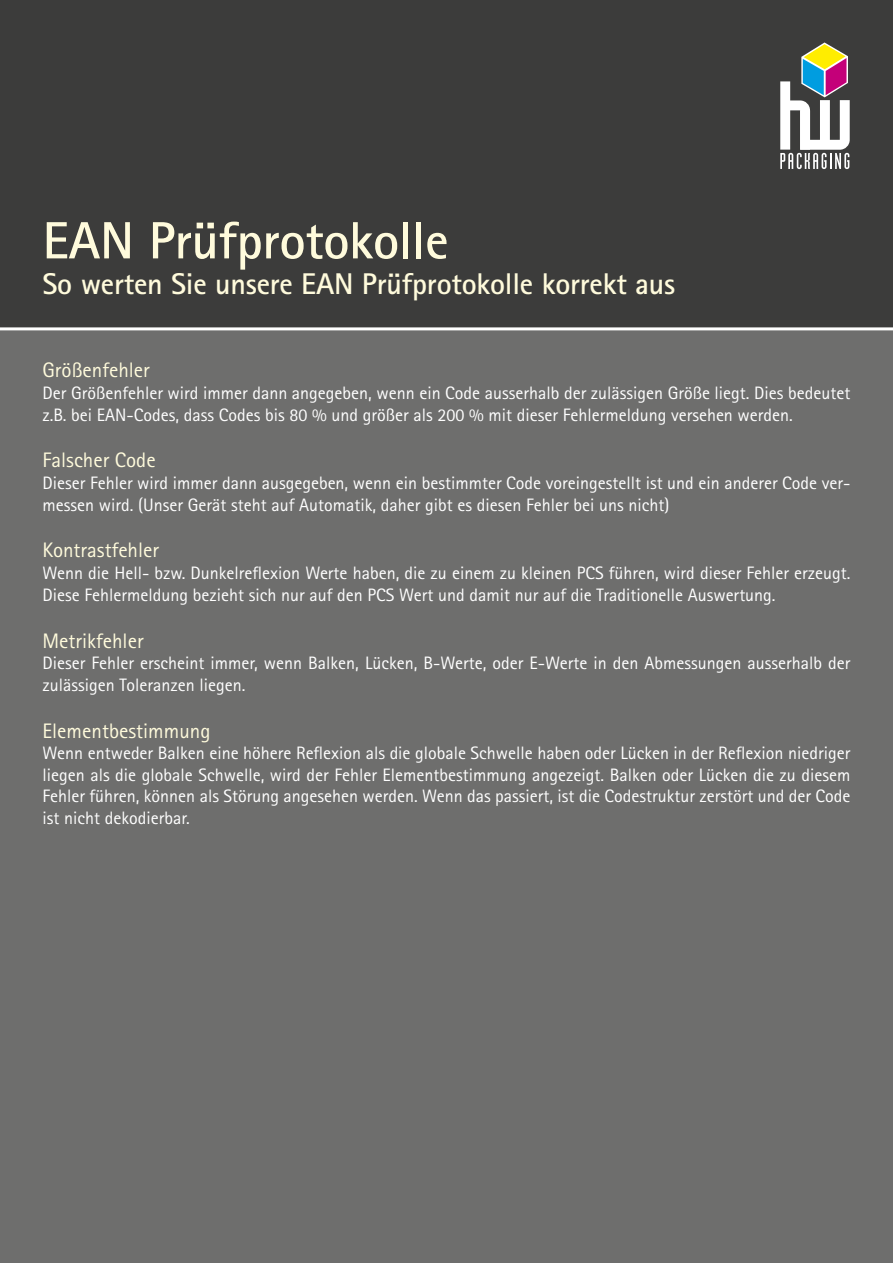
<style>
.page{position:relative;width:893px;height:1263px;background:#fff}
.page>*{position:absolute;margin:0;border:0;box-sizing:border-box;transform-origin:0 0}
.t1{font:700 52.5px "Rotis Sans Serif";letter-spacing:-.01em;color:#fffbdc}
.t2{font:700 30px "Rotis Sans Serif";letter-spacing:-.01em;color:#fffbdc}
.t3{font:21px "Rotis Sans Serif";color:#fffbdc}
.t4{font:18px/21.6px "Rotis Sans Serif";color:#fff}
</style>
<div class="page">
<div style="left:0;top:329px;width:893px;height:934px;background:#6e6e6d"></div>
<div style="left:0;top:0;width:893px;height:327px;background:#3c3c3b"></div>
<svg style="left:780px;top:42px;width:70px;height:127px"></svg>
<hr style="left:0;top:327px;width:893px;height:3px;background:#fff">
<h1 class="t1" style="left:43px;top:207px;width:407px">EAN Prüfprotokolle</h1>
<h2 class="t2" style="left:43px;top:265px;width:634px">So werten Sie unsere EAN Prüfprotokolle korrekt aus</h2>
<p class="t3" style="left:43px;top:358px;width:109px">Größenfehler</p>
<p class="t4" style="left:43px;top:382px;width:809px">Der Größenfehler wird immer dann angegeben, wenn ein Code ausserhalb der zulässigen Größe liegt. Dies bedeutet z.B. bei EAN-Codes, dass Codes bis 80 % und größer als 200 % mit dieser Fehlermeldung versehen werden.</p>
<p class="t3" style="left:43px;top:448px;width:115px">Falscher Code</p>
<p class="t4" style="left:43px;top:472px;width:809px">Dieser Fehler wird immer dann ausgegeben, wenn ein bestimmter Code voreingestellt ist und ein anderer Code ver&shy;messen wird. (Unser Gerät steht auf Automatik, daher gibt es diesen Fehler bei uns nicht)</p>
<p class="t3" style="left:43px;top:538px;width:118px">Kontrastfehler</p>
<p class="t4" style="left:43px;top:562px;width:809px">Wenn die Hell- bzw. Dunkelreflexion Werte haben, die zu einem zu kleinen PCS führen, wird dieser Fehler erzeugt.<br>Diese Fehlermeldung bezieht sich nur auf den PCS Wert und damit nur auf die Traditionelle Auswertung.</p>
<p class="t3" style="left:43px;top:628px;width:103px">Metrikfehler</p>
<p class="t4" style="left:43px;top:652px;width:809px">Dieser Fehler erscheint immer, wenn Balken, Lücken, B-Werte, oder E-Werte in den Abmessungen ausserhalb der zulässigen Toleranzen liegen.</p>
<p class="t3" style="left:43px;top:718px;width:169px">Elementbestimmung</p>
<p class="t4" style="left:43px;top:742px;width:809px;text-align:justify">Wenn entweder Balken eine höhere Reflexion als die globale Schwelle haben oder Lücken in der Reflexion niedriger liegen als die globale Schwelle, wird der Fehler Elementbestimmung angezeigt. Balken oder Lücken die zu diesem Fehler führen, können als Störung angesehen werden. Wenn das passiert, ist die Codestruktur zerstört und der Code ist nicht dekodierbar.</p>
</div>
